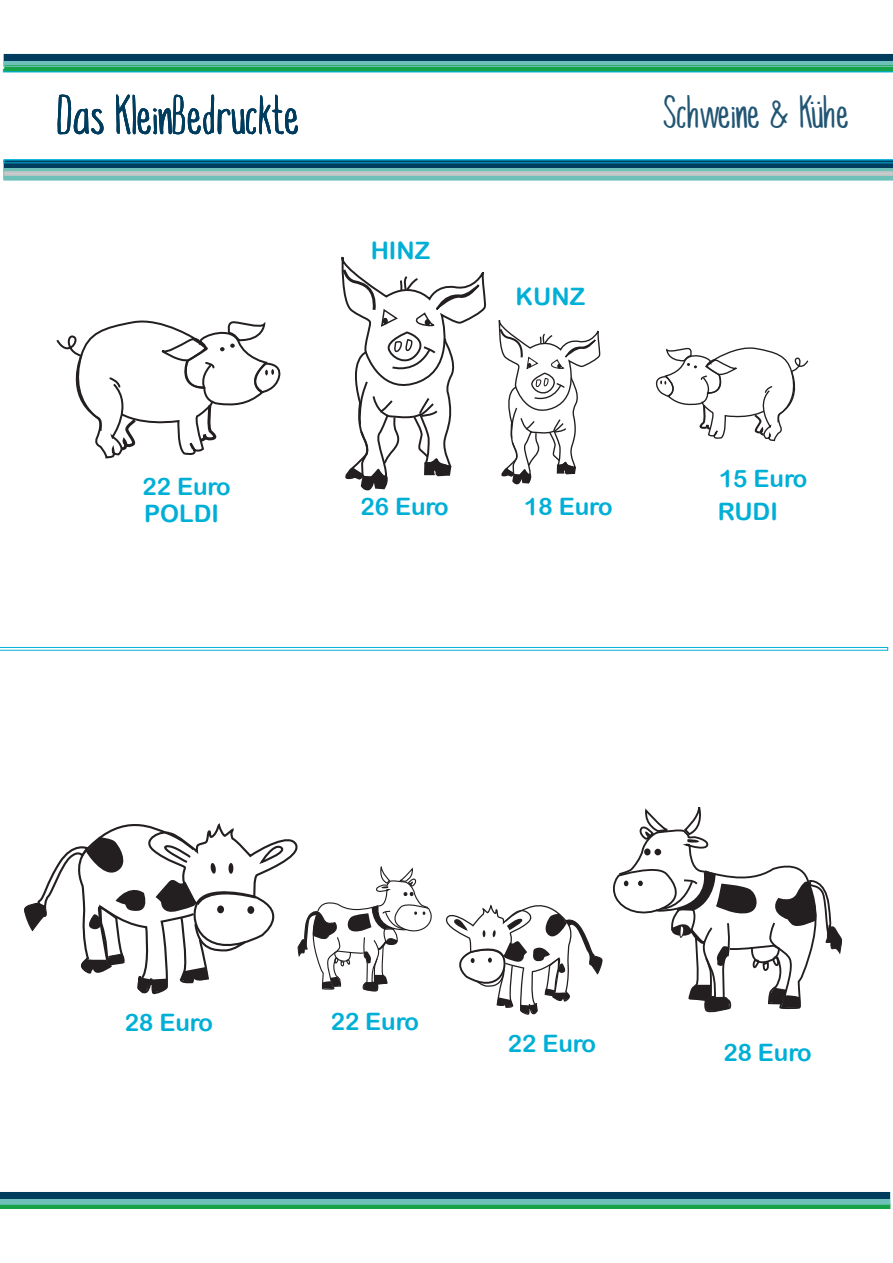
<style>
.page{position:relative;width:893px;height:1263px;background:#fff}
.page>*{position:absolute;margin:0;border:0;box-sizing:border-box;transform-origin:0 0}
.t1{font:54px "Malam";color:#003c5e}
.t2{font:45px "Malam";color:#225673}
.t3{font:24px "Arial Rounded MT Bold";color:#00afd6}
.t4{font:24px "Arial";color:#225673}
</style>
<div class="page">
<svg style="left:0;top:1198px;width:890px;height:11px;background:#42a984"></svg>
<div style="left:0;top:1192px;width:890px;height:6px;background:#003c5e"></div>
<svg style="left:3px;top:54px;width:890px;height:18px;background:#38a883"></svg>
<div style="left:4px;top:54px;width:889px;height:6px;background:#003c5e"></div>
<svg style="left:4px;top:160px;width:889px;height:20px;background:#5696a1"></svg>
<svg style="left:498px;top:320px;width:103px;height:165px"></svg>
<svg style="left:341px;top:257px;width:145px;height:234px"></svg>
<svg style="left:655px;top:347px;width:154px;height:95px"></svg>
<svg style="left:56px;top:320px;width:225px;height:139px"></svg>
<svg style="left:0;top:647px;width:888px;height:4px"></svg>
<svg style="left:445px;top:807px;width:397px;height:208px"></svg>
<svg style="left:24px;top:823px;width:408px;height:172px"></svg>
<h1 class="t1" style="left:58px;top:94px;width:244px">Das KleinBedruckte</h1>
<p class="t3" style="left:371px;top:241px;width:61px">HINZ</p>
<p class="t3" style="left:142px;top:477px;width:90px">22 Euro</p>
<p class="t3" style="left:515px;top:288px;width:71px">KUNZ</p>
<h2 class="t2" style="left:664px;top:94px;width:188px">Schweine &amp; Kuhe</h2>
<p class="t4" style="left:809px;top:86px;width:15px">..</p>
<p class="t3" style="left:719px;top:469px;width:90px">15 Euro</p>
<p class="t3" style="left:360px;top:497px;width:90px">26 Euro</p>
<p class="t3" style="left:524px;top:498px;width:90px">18 Euro</p>
<p class="t3" style="left:144px;top:505px;width:76px">POLDI</p>
<p class="t3" style="left:718px;top:503px;width:62px">RUDI</p>
<p class="t3" style="left:125px;top:1013px;width:90px">28 Euro</p>
<p class="t3" style="left:331px;top:1012px;width:90px">22 Euro</p>
<p class="t3" style="left:508px;top:1034px;width:90px">22 Euro</p>
<p class="t3" style="left:723px;top:1044px;width:90px">28 Euro</p>
</div>
